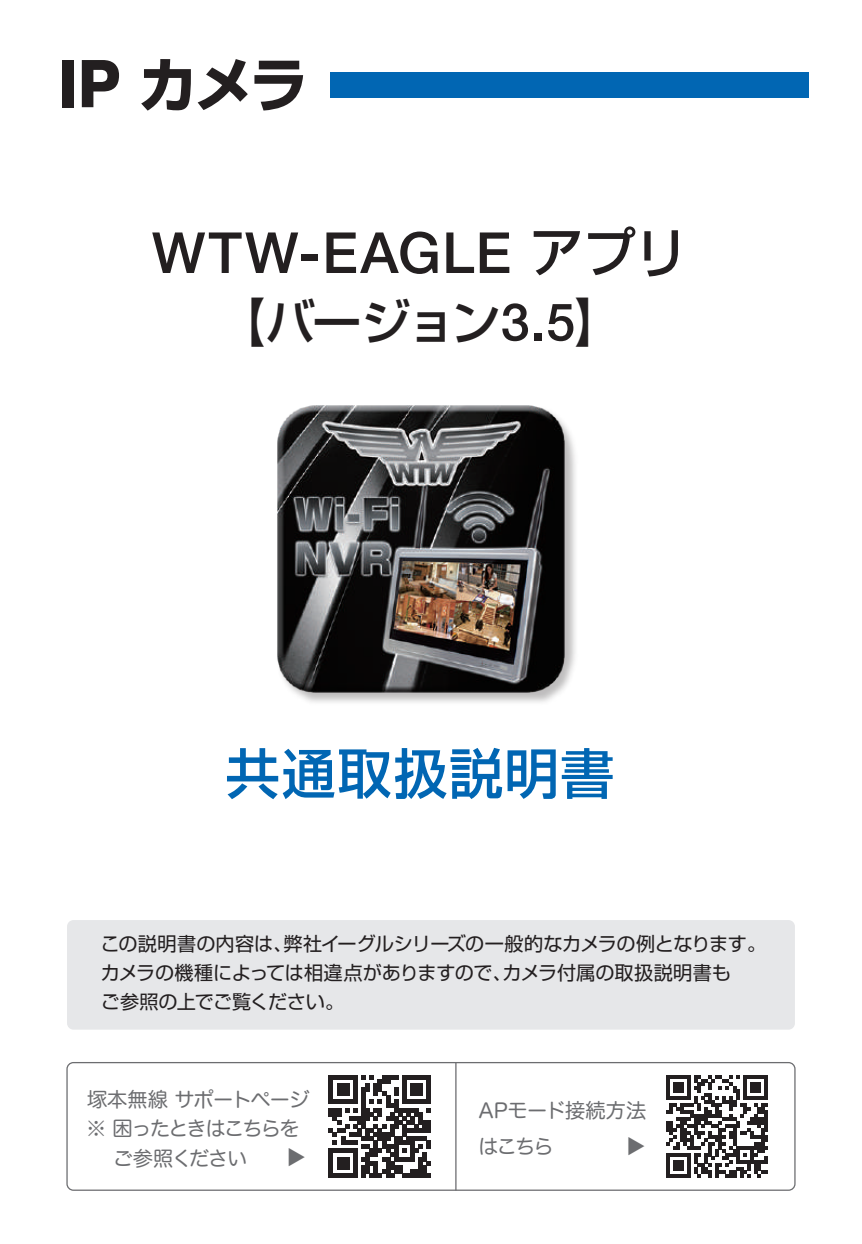
<style>
.page{position:relative;width:862px;height:1244px;background:#fff}
.page>*{position:absolute;margin:0;border:0;box-sizing:border-box;transform-origin:0 0}
.t1{font:700 58.73px "Shin Go Pro";color:#231f20}
.t2{font:500 56.7px "Helvetica 65";letter-spacing:.03em;color:#231f20}
.t3{font:500 54px "Shin Go Pro";letter-spacing:.035em;color:#0166b3}
.t4{font:500 49.5px "Shin Go Pro";letter-spacing:-.07em;color:#231f20}
.t5{font:20.25px "Hira Maru Pro N W4";letter-spacing:-.065em;color:#6c6d70}
.t6{font:20.25px/36px "Hira Maru Pro N W4";letter-spacing:-.03em;color:#6c6d70}
.t7{font:20.25px "Hira Maru Pro N W4";letter-spacing:-.035em;color:#6c6d70}
.t8{font:19.12px/29.2px "Shin Go Pro";letter-spacing:-.015em;color:#231f20}
.s1{font-family:"Helvetica 85";font-weight:800;font-size:66.15px}
.s2{font-family:"Shin Go Pro";font-size:54px}
.s3{font-family:"Helvetica 65";font-size:51.98px}
</style>
<div class="page">
<img style="left:296px;top:405px;width:280px;height:298px">
<img style="left:277px;top:406px;width:287px;height:287px">
<div style="left:67px;top:920px;width:727px;height:109px;background:#e6e7e9;border-radius:6px"></div>
<div style="left:330px;top:72px;width:478px;height:26px;background:#0166b3"></div>
<div style="left:66px;top:1062px;width:729px;height:129px;border:1px solid #6c6d70;border-radius:6px"></div>
<hr style="left:455px;top:1063px;width:1px;height:127px;background:#6c6d70">
<svg style="left:666px;top:1075px;width:101px;height:102px"></svg>
<svg style="left:328px;top:1075px;width:103px;height:102px"></svg>
<h1 class="t1" style="left:58px;top:38px;width:252px"><span class="s1">IP</span> カメラ</h1>
<h2 class="t2" style="left:152px;top:219px;width:537px">WTW-EAGLE <span class="s2">アプリ</span></h2>
<h3 class="t4" style="left:217px;top:281px;width:407px">【バージョン<span class="s3">3.5</span>】</h3>
<h3 class="t3" style="left:225px;top:729px;width:390px">共通取扱説明書</h3>
<p class="t8" style="left:101px;top:926px;width:667px">この説明書の内容は、弊社イーグルシリーズの一般的なカメラの例となります。カメラの機種によっては相違点がありますので、カメラ付属の取扱説明書も<br>ご参照の上でご覧ください。</p>
<p class="t7" style="left:87px;top:1082px;width:224px">塚本無線 サポートページ</p>
<p class="t5" style="left:86px;top:1111px;width:215px">※ 困ったときはこちらを</p>
<p class="t5" style="left:113px;top:1140px;width:136px">ご参照ください</p>
<p class="t5" style="left:313px;top:1147px;width:22px;rotate:90deg">▲</p>
<p class="t6" style="left:478px;top:1091px;width:170px">APモード接続方法はこちら</p>
<p class="t5" style="left:652px;top:1136px;width:22px;rotate:90deg">▲</p>
</div>
